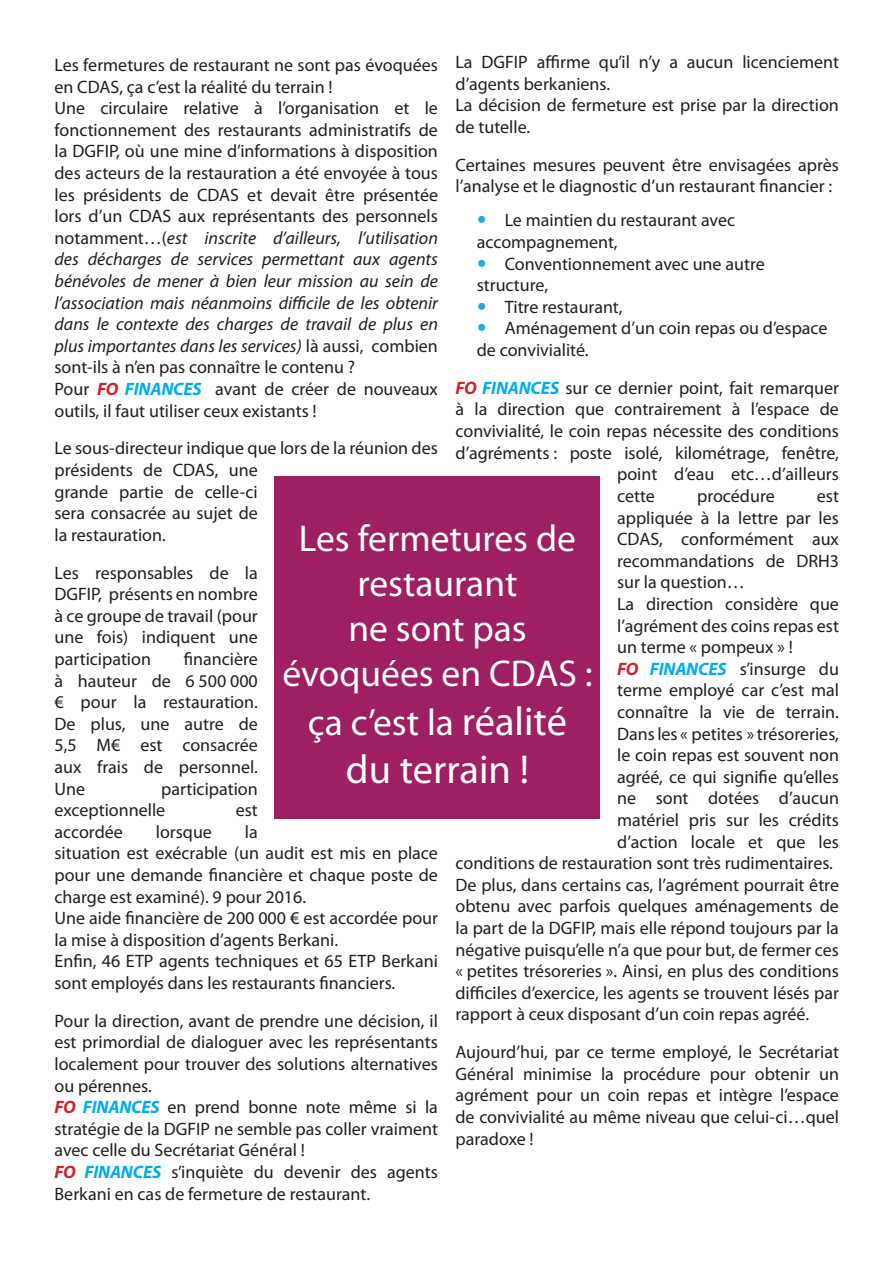
<style>
.page{position:relative;width:893px;height:1263px;background:#fff}
.page>*{position:absolute;margin:0;border:0;box-sizing:border-box;transform-origin:0 0}
.t1{font:40.5px "Myriad Pro";color:#fff}
.t2{font:37.5px/45px "Myriad Pro";color:#fff;text-align:center}
.t3{font:18px/21.6px "Myriad Pro";color:#231f20}
.s1{font-weight:700;font-style:italic;color:#d1232a}
.s2{font-weight:700;font-style:italic;color:#00aeef}
.s3{font-style:italic}
.s4{font-size:40.5px}
</style>
<div class="page">
<div style="left:275px;top:476px;width:325px;height:343px;background:#9e1f62"></div>
<p class="t3" style="left:455px;top:51px;width:385px">La DGFIP affirme qu’il n’y a aucun licenciement d’agents berkaniens.</p>
<p class="t3" style="left:455px;top:94px;width:385px">La décision de fermeture est prise par la direction de tutelle.</p>
<p class="t3" style="left:455px;top:154px;width:385px">Certaines mesures peuvent être envisagées après l’analyse et le diagnostic d’un restaurant financier :</p>
<p class="t3" style="left:477px;top:209px;width:260px;text-indent:28px">Le maintien du restaurant avec accompagnement,</p>
<p class="t3" style="left:477px;top:253px;width:289px;text-indent:28px">Conventionnement avec une autre structure,</p>
<p class="t3" style="left:505px;top:296px;width:119px">Titre restaurant,</p>
<p class="t3" style="left:477px;top:317px;width:352px;text-indent:28px">Aménagement d’un coin repas ou d’espace de convivialité.</p>
<p class="t3" style="left:455px;top:377px;width:385px"><span class="s1">FO</span> <span class="s2">FINANCES</span> sur ce dernier point, fait remarquer</p>
<p class="t3" style="left:455px;top:398px;width:385px">à la direction que contrairement à l’espace de</p>
<p class="t3" style="left:455px;top:420px;width:385px">convivialité, le coin repas nécessite des conditions</p>
<p class="t3" style="left:455px;top:442px;width:385px">d’agréments : poste isolé, kilométrage, fenêtre,</p>
<p class="t3" style="left:617px;top:463px;width:223px">point d’eau etc…d’ailleurs</p>
<p class="t3" style="left:617px;top:485px;width:39px">cette</p>
<p class="t3" style="left:697px;top:485px;width:79px">procédure</p>
<p class="t3" style="left:54px;top:54px;width:385px">Les fermetures de restaurant ne sont pas évoquées en CDAS, ça c’est la réalité du terrain !</p>
<p class="t3" style="left:54px;top:97px;width:385px;text-align:justify">Une circulaire relative à l’organisation et le fonctionnement des restaurants administratifs de la DGFIP, où une mine d’informations à disposition des acteurs de la restauration a été envoyée à tous les présidents de CDAS et devait être présentée lors d’un CDAS aux représentants des personnels notamment…(<span class="s3">est inscrite d’ailleurs, l’utilisation des décharges de services permettant aux agents bénévoles de mener à bien leur mission au sein de l’association mais néanmoins difficile de les obtenir dans le contexte des charges de travail de plus en plus importantes dans les services)</span> là aussi, combien sont-ils à n’en pas connaître le contenu ?</p>
<p class="t3" style="left:54px;top:378px;width:385px">Pour <span class="s1">FO</span> <span class="s2">FINANCES</span> avant de créer de nouveaux outils, il faut utiliser ceux existants !</p>
<p class="t3" style="left:54px;top:437px;width:385px">Le sous-directeur indique que lors de la réunion des présidents de CDAS, une<br>grande partie de celle-ci<br>sera consacrée au sujet de<br>la restauration.</p>
<p class="t3" style="left:54px;top:561px;width:205px;text-align:justify">Les responsables de la DGFIP, présents en nombre à ce groupe de travail (pour une fois) indiquent une participation</p>
<p class="t3" style="left:617px;top:485px;width:223px;text-align:justify;text-indent:200px">est appliquée à la lettre par les CDAS, conformément aux recommandations de DRH3 sur la question…</p>
<p class="t3" style="left:617px;top:593px;width:223px;text-align:justify">La direction considère que l’agrément des coins repas est un terme « pompeux » !</p>
<p class="t3" style="left:617px;top:658px;width:223px"><span class="s1">FO</span> <span class="s2">FINANCES</span> s’insurge du</p>
<p class="t3" style="left:617px;top:679px;width:223px">terme employé car c’est mal</p>
<p class="t3" style="left:617px;top:701px;width:223px">connaître la vie de terrain.</p>
<p class="t3" style="left:617px;top:722px;width:223px">Dans les « petites » trésoreries,</p>
<p class="t3" style="left:617px;top:744px;width:223px">le coin repas est souvent non</p>
<p class="t3" style="left:617px;top:766px;width:223px">agréé, ce qui signifie qu’elles</p>
<p class="t3" style="left:617px;top:787px;width:223px">ne sont dotées d’aucun</p>
<p class="t3" style="left:617px;top:809px;width:223px">matériel pris sur les crédits</p>
<p class="t3" style="left:617px;top:830px;width:223px">d’action locale et que les</p>
<p class="t3" style="left:455px;top:852px;width:379px">conditions de restauration sont très rudimentaires.</p>
<p class="t3" style="left:455px;top:874px;width:385px;text-align:justify">De plus, dans certains cas, l’agrément pourrait être obtenu avec parfois quelques aménagements de la part de la DGFIP, mais elle répond toujours par la négative puisqu’elle n’a que pour but, de fermer ces « petites trésoreries ». Ainsi, en plus des conditions difficiles d’exercice, les agents se trouvent lésés par rapport à ceux disposant d’un coin repas agréé.</p>
<p class="t3" style="left:455px;top:1041px;width:385px;text-align:justify">Aujourd’hui, par ce terme employé, le Secrétariat Général minimise la procédure pour obtenir un agrément pour un coin repas et intègre l’espace de convivialité au même niveau que celui-ci…quel paradoxe !</p>
<p class="t2" style="left:299px;top:515px;width:278px">Les fermetures de restaurant</p>
<p class="t2" style="left:348px;top:605px;width:180px">ne sont pas</p>
<p class="t2" style="left:282px;top:649px;width:312px;line-height:48.6px">évoquées en CDAS : ça c’est la <span class="s4">réalité</span></p>
<p class="t1" style="left:346px;top:745px;width:185px">du terrain !</p>
<p class="t3" style="left:54px;top:648px;width:205px;text-align:justify;text-indent:129px">financière à hauteur de 6 500 000 € pour la restauration.<br>De plus, une autre de 5,5 M€ est consacrée aux frais de personnel.<br>Une</p>
<p class="t3" style="left:54px;top:777px;width:205px;text-indent:107px">participation exceptionnelle</p>
<p class="t3" style="left:236px;top:799px;width:24px">est</p>
<p class="t3" style="left:54px;top:821px;width:385px;text-indent:190px">la<br>situation est exécrable (un audit est mis en place pour une demande financière et chaque poste de charge est examiné). 9 pour 2016.</p>
<p class="t3" style="left:54px;top:907px;width:385px">Une aide financière de 200 000 € est accordée pour la mise à disposition d’agents Berkani.</p>
<p class="t3" style="left:54px;top:950px;width:385px">Enfin, 46 ETP agents techniques et 65 ETP Berkani sont employés dans les restaurants financiers.</p>
<p class="t3" style="left:54px;top:1010px;width:385px;text-align:justify">Pour la direction, avant de prendre une décision, il est primordial de dialoguer avec les représentants localement pour trouver des solutions alternatives ou pérennes.</p>
<p class="t3" style="left:54px;top:1096px;width:385px;text-align:justify"><span class="s1">FO</span> <span class="s2">FINANCES</span> en prend bonne note même si la stratégie de la DGFIP ne semble pas coller vraiment avec celle du Secrétariat Général !</p>
<p class="t3" style="left:54px;top:1161px;width:385px"><span class="s1">FO</span> <span class="s2">FINANCES</span> s’inquiète du devenir des agents<br>Berkani en cas de fermeture de restaurant.</p>
<p class="t3" style="left:54px;top:821px;width:70px">accordée</p>
<p class="t3" style="left:156px;top:821px;width:58px">lorsque</p>
</div>
